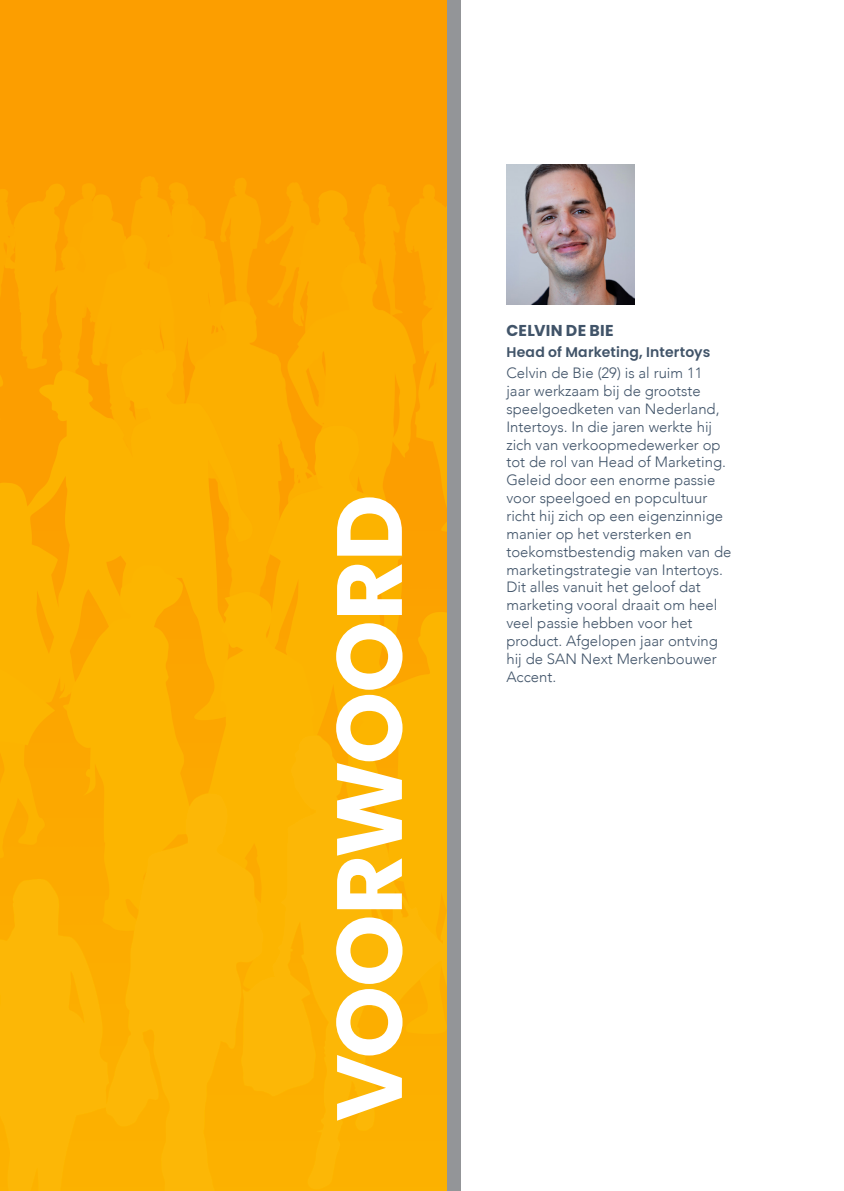
<style>
.page{position:relative;width:844px;height:1191px;background:#fff}
.page>*{position:absolute;margin:0;border:0;box-sizing:border-box;transform-origin:0 0}
.MF_1_KOP{font:700 92.23px "Poppins";letter-spacing:-.01em;color:#fff}
.MF_1_1_KOP{font:700 15.75px "Poppins";letter-spacing:.02em;color:#415469}
.MF_2019_Plat{font:300 14.88px/17.8px "Avenir";color:#415469}
.MF_Tussenkop{font:600 14px "Poppins";letter-spacing:.01em;color:#415469}
</style>
<div class="page">
<div style="left:445px;top:0;width:15px;height:1191px;background:#939598"></div>
<img style="left:0;top:0;width:446px;height:1191px">
<img style="left:506px;top:164px;width:128px;height:141px">
<p class="MF_1_KOP" style="left:316px;top:1121px;width:629px;rotate:-90deg">VOORWOORD</p>
<p class="MF_1_1_KOP" style="left:506px;top:321px;width:109px">CELVIN DE BIE</p>
<h2 class="MF_Tussenkop" style="left:506px;top:344px;width:205px">Head of Marketing, Intertoys</h2>
<p class="MF_2019_Plat" style="left:506px;top:364px;width:226px">Celvin de Bie (29) is al ruim 11<br>jaar werkzaam bij de grootste speelgoedketen van Nederland,<br>Intertoys. In die jaren werkte hij zich van verkoopmedewerker op tot de rol van Head of Marketing.<br>Geleid door een enorme passie voor speelgoed en popcultuur richt hij zich op een eigenzinnige manier op het versterken en toekomstbestendig maken van de marketingstrategie van Intertoys.<br>Dit alles vanuit het geloof dat marketing vooral draait om heel veel passie hebben voor het product. Afgelopen jaar ontving hij de SAN Next Merkenbouwer<br>Accent.</p>
</div>
